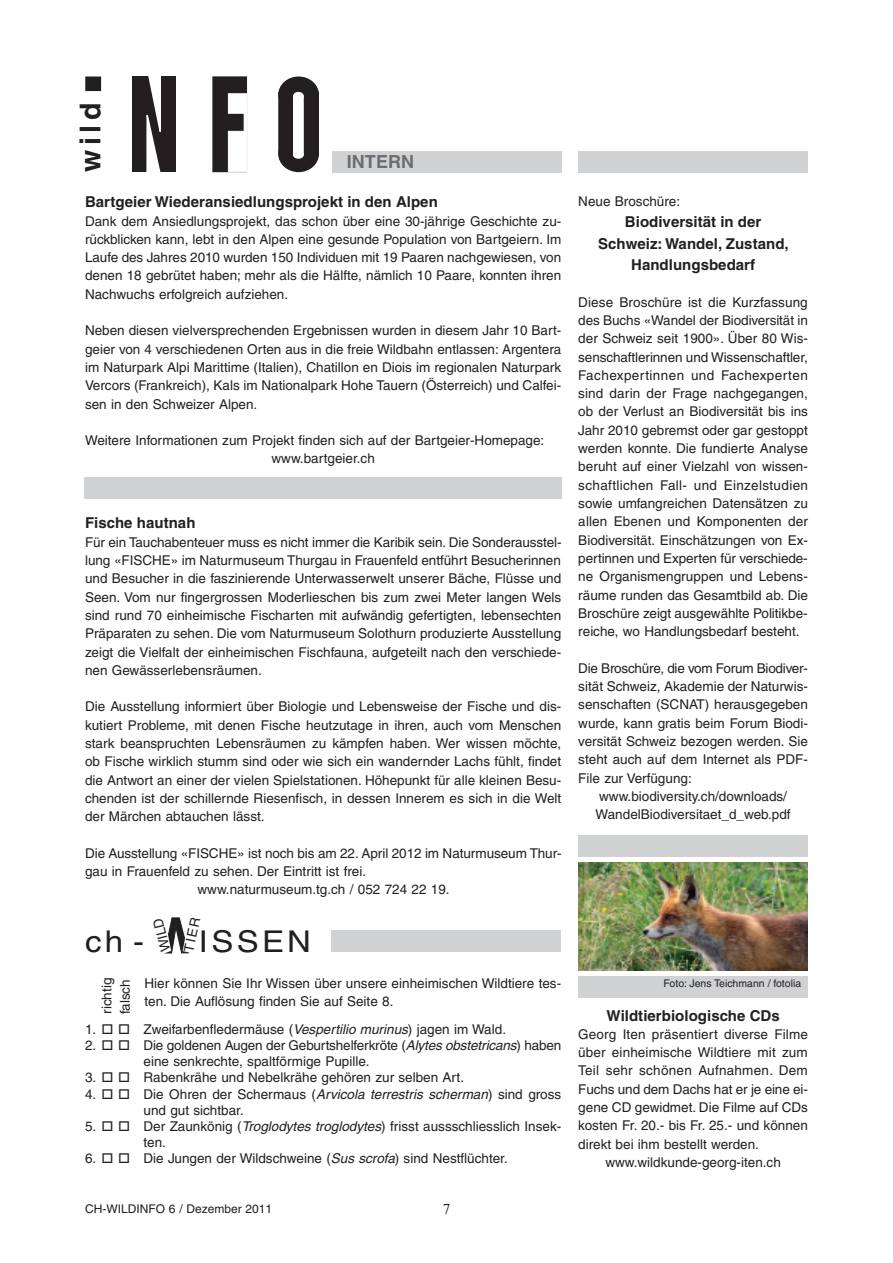
<style>
.page{position:relative;width:893px;height:1263px;background:#fff}
.page>*{position:absolute;margin:0;border:0;box-sizing:border-box;transform-origin:0 0}
.t1{font:30px "Helvetica";letter-spacing:.1em;color:#231f20;scale:1.1 1}
.t2{font:700 28.8px "Helvetica";color:#231f20}
.t3{font:700 18px "Helvetica";letter-spacing:.005em;color:#6c6d70}
.t4{font:700 15px/21.3px "Helvetica";letter-spacing:.005em;color:#231f20;text-align:center}
.t5{font:15px "Times New Roman";color:#231f20}
.t6{font:13.5px/18.3px "Helvetica";color:#231f20}
.t7{font:13.5px "Helvetica";letter-spacing:.02em;color:#231f20}
.t8{font:12px "Helvetica";color:#231f20}
.t9{font:10.5px "Helvetica";color:#231f20}
.s1{font-style:italic}
</style>
<div class="page">
<div style="left:86px;top:77px;width:14px;height:13px;background:#231f20"></div>
<div style="left:85px;top:76px;width:16px;height:15px;border:2px solid #231f20"></div>
<div style="left:279px;top:77px;width:39px;height:35px;background:#231f20;border-radius:50%"></div>
<div style="left:278px;top:77px;width:41px;height:36px;border:2px solid #231f20;border-radius:50%"></div>
<div style="left:279px;top:93px;width:39px;height:62px;background:#231f20"></div>
<div style="left:278px;top:92px;width:41px;height:64px;border:2px solid #231f20"></div>
<div style="left:279px;top:137px;width:39px;height:34px;background:#231f20;border-radius:50%"></div>
<div style="left:278px;top:136px;width:41px;height:36px;border:2px solid #231f20;border-radius:50%"></div>
<div style="left:293px;top:92px;width:11px;height:8px;border:2px solid #fff;border-radius:50%"></div>
<div style="left:293px;top:95px;width:11px;height:60px;background:#fff;border:2px solid #fff"></div>
<div style="left:294px;top:152px;width:9px;height:6px;background:#fff;border-radius:50%"></div>
<div style="left:293px;top:151px;width:11px;height:8px;border:2px solid #fff;border-radius:50%"></div>
<div style="left:132px;top:76px;width:44px;height:96px;background:#231f20"></div>
<svg style="left:146px;top:76px;width:15px;height:96px"></svg>
<div style="left:213px;top:77px;width:34px;height:95px;background:#231f20"></div>
<div style="left:212px;top:76px;width:35px;height:96px;border:1px solid #231f20"></div>
<div style="left:228px;top:93px;width:19px;height:21px;background:#fff;border:1px solid #fff"></div>
<div style="left:228px;top:131px;width:19px;height:41px;background:#fff;border:1px solid #fff"></div>
<div style="left:244px;top:110px;width:3px;height:24px;background:#fff;border:1px solid #fff"></div>
<div style="left:332px;top:151px;width:229px;height:22px;background:#d1d2d4"></div>
<div style="left:578px;top:151px;width:230px;height:22px;background:#d1d2d4"></div>
<svg style="left:164px;top:917px;width:25px;height:37px"></svg>
<div style="left:332px;top:930px;width:229px;height:22px;background:#d1d2d4"></div>
<div style="left:84px;top:477px;width:477px;height:22px;background:#d1d2d4"></div>
<div style="left:578px;top:836px;width:230px;height:21px;background:#d1d2d4"></div>
<div style="left:578px;top:976px;width:230px;height:21px;background:#d1d2d4"></div>
<img style="left:578px;top:862px;width:230px;height:109px">
<h2 class="t2" style="left:73px;top:172px;width:70px;rotate:-90deg">wild</h2>
<h3 class="t3" style="left:347px;top:151px;width:69px">INTERN</h3>
<p class="t4" style="left:85px;top:191px;width:354px">Bartgeier Wiederansiedlungsprojekt in den Alpen</p>
<p class="t6" style="left:85px;top:212px;width:478px;text-align:justify">Dank dem Ansiedlungsprojekt, das schon über eine 30-jährige Geschichte zu&shy;rückblicken kann, lebt in den Alpen eine gesunde Population von Bartgeiern. Im Laufe des Jahres 2010 wurden 150 Individuen mit 19 Paaren nachgewiesen, von denen 18 gebrütet haben; mehr als die Hälfte, nämlich 10 Paare, konnten ihren Nachwuchs erfolgreich aufziehen.</p>
<p class="t6" style="left:85px;top:321px;width:478px;text-align:justify">Neben diesen vielversprechenden Ergebnissen wurden in diesem Jahr 10 Bart&shy;geier von 4 verschiedenen Orten aus in die freie Wildbahn entlassen: Argentera im Naturpark Alpi Marittime (Italien), Chatillon en Diois im regionalen Naturpark Vercors (Frankreich), Kals im Nationalpark Hohe Tauern (Österreich) und Calfei&shy;sen in den Schweizer Alpen.</p>
<p class="t6" style="left:271px;top:431px;width:274px;text-indent:-186px">Weitere Informationen zum Projekt finden sich auf der Bartgeier-Homepage: www.bartgeier.ch</p>
<p class="t4" style="left:85px;top:512px;width:112px">Fische hautnah</p>
<p class="t6" style="left:85px;top:533px;width:478px;text-align:justify">Für ein Tauchabenteuer muss es nicht immer die Karibik sein. Die Sonderausstel&shy;lung «FISCHE» im Naturmuseum Thurgau in Frauenfeld entführt Besucherinnen und Besucher in die faszinierende Unterwasserwelt unserer Bäche, Flüsse und Seen. Vom nur fingergrossen Moderlieschen bis zum zwei Meter langen Wels sind rund 70 einheimische Fischarten mit aufwändig gefertigten, lebensechten Präparaten zu sehen. Die vom Naturmuseum Solothurn produzierte Ausstellung zeigt die Vielfalt der einheimischen Fischfauna, aufgeteilt nach den verschiede&shy;nen Gewässerlebensräumen.</p>
<p class="t6" style="left:85px;top:697px;width:478px;text-align:justify">Die Ausstellung informiert über Biologie und Lebensweise der Fische und dis&shy;kutiert Probleme, mit denen Fische heutzutage in ihren, auch vom Menschen stark beanspruchten Lebensräumen zu kämpfen haben. Wer wissen möchte, ob Fische wirklich stumm sind oder wie sich ein wandernder Lachs fühlt, findet die Antwort an einer der vielen Spielstationen. Höhepunkt für alle kleinen Besu&shy;chenden ist der schillernde Riesenfisch, in dessen Innerem es sich in die Welt der Märchen abtauchen lässt.</p>
<p class="t6" style="left:85px;top:844px;width:478px">Die Ausstellung «FISCHE» ist noch bis am 22. April 2012 im Naturmuseum Thur-</p>
<p class="t6" style="left:85px;top:862px;width:283px">gau in Frauenfeld zu sehen. Der Eintritt ist frei.</p>
<p class="t6" style="left:198px;top:880px;width:254px">www.naturmuseum.tg.ch / 052 724 22 19.</p>
<p class="t6" style="left:157px;top:953px;width:35px;rotate:-104deg">WILD</p>
<p class="t6" style="left:180px;top:950px;width:36px;rotate:-78deg">TIER</p>
<p class="t6" style="left:145px;top:974px;width:418px">Hier können Sie Ihr Wissen über unsere einheimischen Wildtiere tes&shy;ten. Die Auflösung finden Sie auf Seite 8.</p>
<h1 class="t1" style="left:85px;top:924px;width:55px">ch-</h1>
<h1 class="t1" style="left:199px;top:924px;width:104px">ISSEN</h1>
<p class="t6" style="left:98px;top:1014px;width:38px;rotate:-90deg">richtig falsch</p>
<p class="t6" style="left:85px;top:1020px;width:423px">1. □ □ Zweifarbenfledermäuse (<span class="s1">Vespertilio murinus</span>) jagen im Wald.</p>
<p class="t6" style="left:143px;top:1037px;width:419px;line-height:16.2px;text-indent:-58px">2. □ □ Die goldenen Augen der Geburtshelferkröte (<span class="s1">Alytes obstetricans</span>) haben eine senkrechte, spaltförmige Pupille.</p>
<p class="t6" style="left:85px;top:1068px;width:381px">3. □ □ Rabenkrähe und Nebelkrähe gehören zur selben Art.</p>
<p class="t6" style="left:143px;top:1086px;width:419px;line-height:16.2px;text-indent:-58px">4. □ □ Die Ohren der Schermaus (<span class="s1">Arvicola terrestris scherman</span>) sind gross und gut sichtbar.</p>
<p class="t6" style="left:143px;top:1118px;width:419px;line-height:16.2px;text-indent:-58px">5. □ □ Der Zaunkönig (<span class="s1">Troglodytes troglodytes</span>) frisst aussschliesslich Insek&shy;ten.</p>
<p class="t6" style="left:85px;top:1149px;width:424px">6. □ □ Die Jungen der Wildschweine (<span class="s1">Sus scrofa</span>) sind Nestflüchter.</p>
<p class="t8" style="left:85px;top:1202px;width:189px">CH-WILDINFO 6 / Dezember 2011</p>
<p class="t5" style="left:443px;top:1198px;width:9px">7</p>
<p class="t6" style="left:578px;top:192px;width:103px">Neue Broschüre:</p>
<p class="t4" style="left:598px;top:211px;width:192px">Biodiversität in der<br>Schweiz: Wandel, Zustand,<br>Handlungsbedarf</p>
<p class="t6" style="left:578px;top:293px;width:231px;text-align:justify">Diese Broschüre ist die Kurzfassung des Buchs «Wandel der Biodiversität in der Schweiz seit 1900». Über 80 Wis&shy;senschaftlerinnen und Wissenschaftler, Fachexpertinnen und Fachexperten sind darin der Frage nachgegangen, ob der Verlust an Biodiversität bis ins Jahr 2010 gebremst oder gar gestoppt werden konnte. Die fundierte Analyse beruht auf einer Vielzahl von wissen&shy;schaftlichen Fall- und Einzelstudien sowie umfangreichen Datensätzen zu allen Ebenen und Komponenten der Biodiversität. Einschätzungen von Ex&shy;pertinnen und Experten für verschiede&shy;ne Organismengruppen und Lebens&shy;räume runden das Gesamtbild ab. Die Broschüre zeigt ausgewählte Politikbe&shy;reiche, wo Handlungsbedarf besteht.</p>
<p class="t6" style="left:578px;top:659px;width:231px">Die Broschüre, die vom Forum Biodiver-</p>
<p class="t6" style="left:578px;top:677px;width:231px">sität Schweiz, Akademie der Naturwis-</p>
<p class="t6" style="left:578px;top:695px;width:231px">senschaften (SCNAT) herausgegeben</p>
<p class="t6" style="left:578px;top:714px;width:231px">wurde, kann gratis beim Forum Biodi-</p>
<p class="t6" style="left:578px;top:732px;width:231px">versität Schweiz bezogen werden. Sie</p>
<p class="t6" style="left:578px;top:750px;width:231px">steht auch auf dem Internet als PDF-</p>
<p class="t6" style="left:578px;top:769px;width:115px">File zur Verfügung:</p>
<p class="t6" style="left:599px;top:787px;width:189px">www.biodiversity.ch/downloads/</p>
<p class="t6" style="left:596px;top:805px;width:197px">WandelBiodiversitaet_d_web.pdf</p>
<p class="t9" style="left:663px;top:977px;width:139px">Foto: Jens Teichmann / fotolia</p>
<p class="t4" style="left:606px;top:1004px;width:175px">Wildtierbiologische CDs</p>
<p class="t6" style="left:578px;top:1025px;width:231px">Georg Iten präsentiert diverse Filme</p>
<p class="t6" style="left:578px;top:1043px;width:231px">über einheimische Wildtiere mit zum</p>
<p class="t7" style="left:578px;top:1063px;width:231px">Teil sehr schönen Aufnahmen. Dem</p>
<p class="t6" style="left:578px;top:1080px;width:231px">Fuchs und dem Dachs hat er je eine ei-</p>
<p class="t6" style="left:578px;top:1098px;width:231px">gene CD gewidmet. Die Filme auf CDs</p>
<p class="t6" style="left:578px;top:1116px;width:231px">kosten Fr. 20.- bis Fr. 25.- und können</p>
<p class="t6" style="left:578px;top:1135px;width:182px">direkt bei ihm bestellt werden.</p>
<p class="t6" style="left:605px;top:1153px;width:177px">www.wildkunde-georg-iten.ch</p>
</div>
